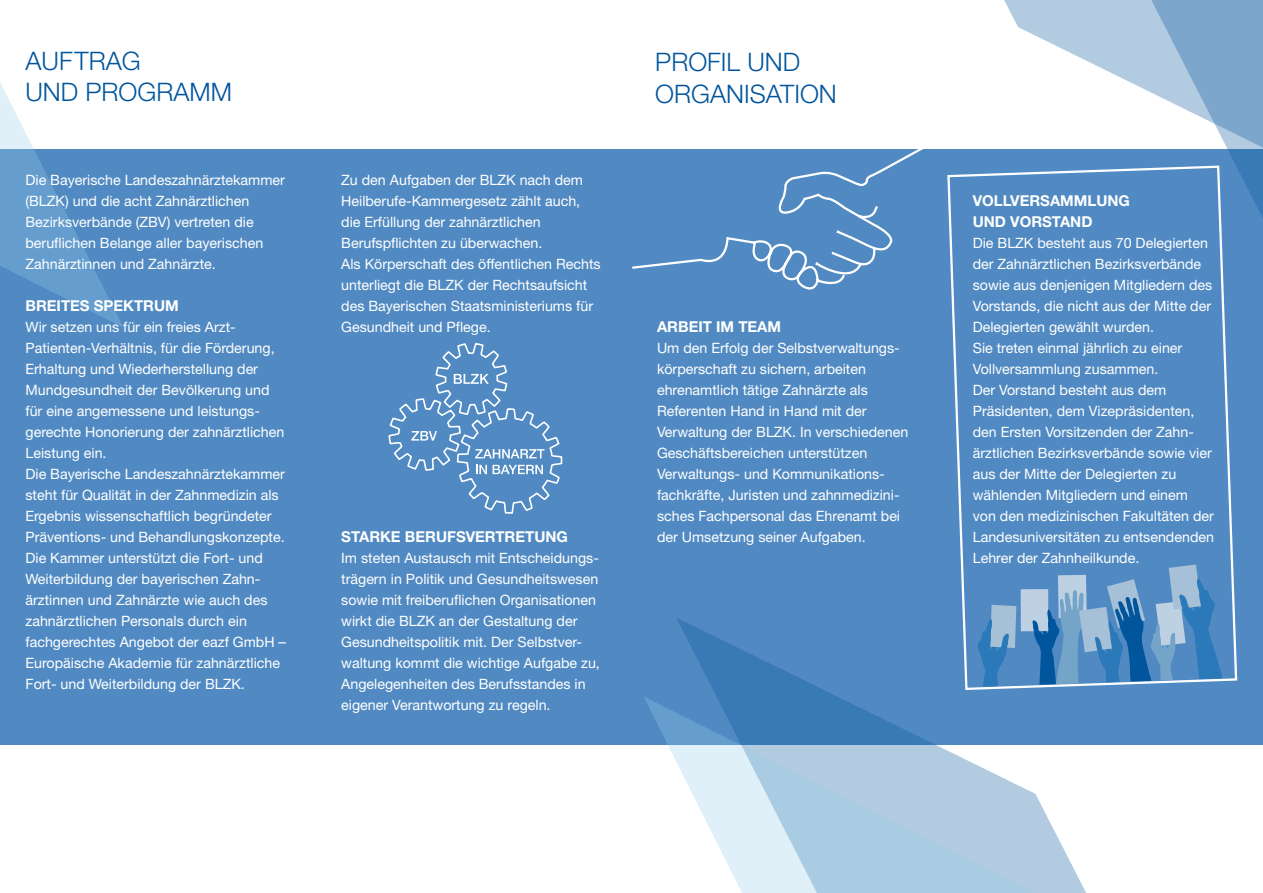
<style>
.page{position:relative;width:1263px;height:893px;background:#fff}
.page>*{position:absolute;margin:0;border:0;box-sizing:border-box;transform-origin:0 0}
.t1{font:300 25.5px/31.5px "Helvetica Neue LT Std";color:#01559d}
.t2{font:700 15px/21px "Helvetica Neue LT Std";color:#fff}
.t3{font:14.25px/21px "Helvetica Neue LT Std";color:#fff}
.s1{font-size:15px}
</style>
<div class="page">
<div style="left:0;top:149px;width:1263px;height:595px;background:#518ac2"></div>
<svg style="left:676px;top:618px;width:159px;height:78px"></svg>
<svg style="left:0;top:82px;width:123px;height:245px"></svg>
<svg style="left:951px;top:275px;width:57px;height:415px"></svg>
<svg style="left:1008px;top:204px;width:255px;height:541px"></svg>
<svg style="left:953px;top:0;width:310px;height:204px"></svg>
<svg style="left:643px;top:696px;width:600px;height:197px"></svg>
<svg style="left:388px;top:342px;width:175px;height:172px"></svg>
<div style="left:1021px;top:589px;width:27px;height:42px;background:#bed1e2"></div>
<svg style="left:1032px;top:565px;width:192px;height:122px"></svg>
<svg style="left:977px;top:605px;width:39px;height:82px"></svg>
<svg style="left:632px;top:149px;width:321px;height:147px"></svg>
<h1 class="t1" style="left:26px;top:44px;width:208px">AUFTRAG<br>UND PROGRAMM</h1>
<p class="t3" style="left:26px;top:169px;width:261px">Die Bayerische Landeszahnärztekammer (BLZK) und die acht Zahnärztlichen Bezirksverbände (ZBV) vertreten die beruflichen Belange aller bayerischen Zahnärztinnen und Zahnärzte.</p>
<p class="t2" style="left:26px;top:294px;width:155px">BREITES SPEKTRUM</p>
<p class="t3" style="left:26px;top:316px;width:262px">Wir setzen uns für ein freies Arzt-Patienten-Verhältnis, für die Förderung, Erhaltung und Wiederherstellung der Mundgesundheit der Bevölkerung und für eine angemessene und leistungs&shy;gerechte Honorierung der zahnärztlichen Leistung ein.<br>Die Bayerische Landeszahnärztekammer steht für Qualität in der Zahnmedizin als Ergebnis wissenschaftlich begründeter Präventions- und Behandlungskonzepte.<br>Die Kammer unterstützt die Fort- und Weiterbildung der bayerischen Zahn&shy;ärztinnen und Zahnärzte wie auch des zahnärztlichen Personals durch ein fachgerechtes Angebot der eazf GmbH <span class="s1">– </span>Europäische Akademie für zahnärztliche Fort- und Weiterbildung der BLZK.</p>
<p class="t3" style="left:341px;top:169px;width:261px">Zu den Aufgaben der BLZK nach dem Heilberufe-Kammergesetz zählt auch, die Erfüllung der zahnärztlichen Berufspflichten zu überwachen.<br>Als Körperschaft des öffentlichen Rechts unterliegt die BLZK der Rechtsaufsicht des Bayerischen Staatsministeriums für Gesundheit und Pflege.</p>
<p class="t2" style="left:341px;top:525px;width:228px">STARKE BERUFSVERTRETUNG</p>
<p class="t3" style="left:341px;top:547px;width:260px">Im steten Austausch mit Entscheidungs&shy;trägern in Politik und Gesundheitswesen sowie mit freiberuflichen Organisationen wirkt die BLZK an der Gestaltung der Gesundheitspolitik mit. Der Selbstver&shy;waltung kommt die wichtige Aufgabe zu, Angelegenheiten des Berufsstandes in eigener Verantwortung zu regeln.</p>
<h1 class="t1" style="left:655px;top:46px;width:183px">PROFIL UND<br>ORGANISATION</h1>
<p class="t2" style="left:657px;top:316px;width:126px">ARBEIT IM TEAM</p>
<p class="t3" style="left:657px;top:337px;width:253px">Um den Erfolg der Selbstverwaltungs&shy;körperschaft zu sichern, arbeiten ehrenamtlich tätige Zahnärzte als Referenten Hand in Hand mit der Verwaltung der BLZK. In verschiedenen Geschäftsbereichen unterstützen Verwaltungs- und Kommunikations&shy;fachkräfte, Juristen und zahnmedizini&shy;sches Fachpersonal das Ehrenamt bei der Umsetzung seiner Aufgaben.</p>
<p class="t2" style="left:973px;top:190px;width:159px">VOLLVERSAMMLUNG<br>UND VORSTAND</p>
<p class="t3" style="left:973px;top:232px;width:243px">Die BLZK besteht aus 70 Delegierten der Zahnärztlichen Bezirksverbände sowie aus denjenigen Mitgliedern des Vorstands, die nicht aus der Mitte der Delegierten gewählt wurden.<br>Sie treten einmal jährlich zu einer Vollversammlung zusammen.<br>Der Vorstand besteht aus dem Präsidenten, dem Vizepräsidenten, den Ersten Vorsitzenden der Zahn&shy;ärztlichen Bezirksverbände sowie vier aus der Mitte der Delegierten zu wählenden Mitgliedern und einem von den medizinischen Fakultäten der Landesuniversitäten zu entsendenden Lehrer der Zahnheilkunde.</p>
</div>
